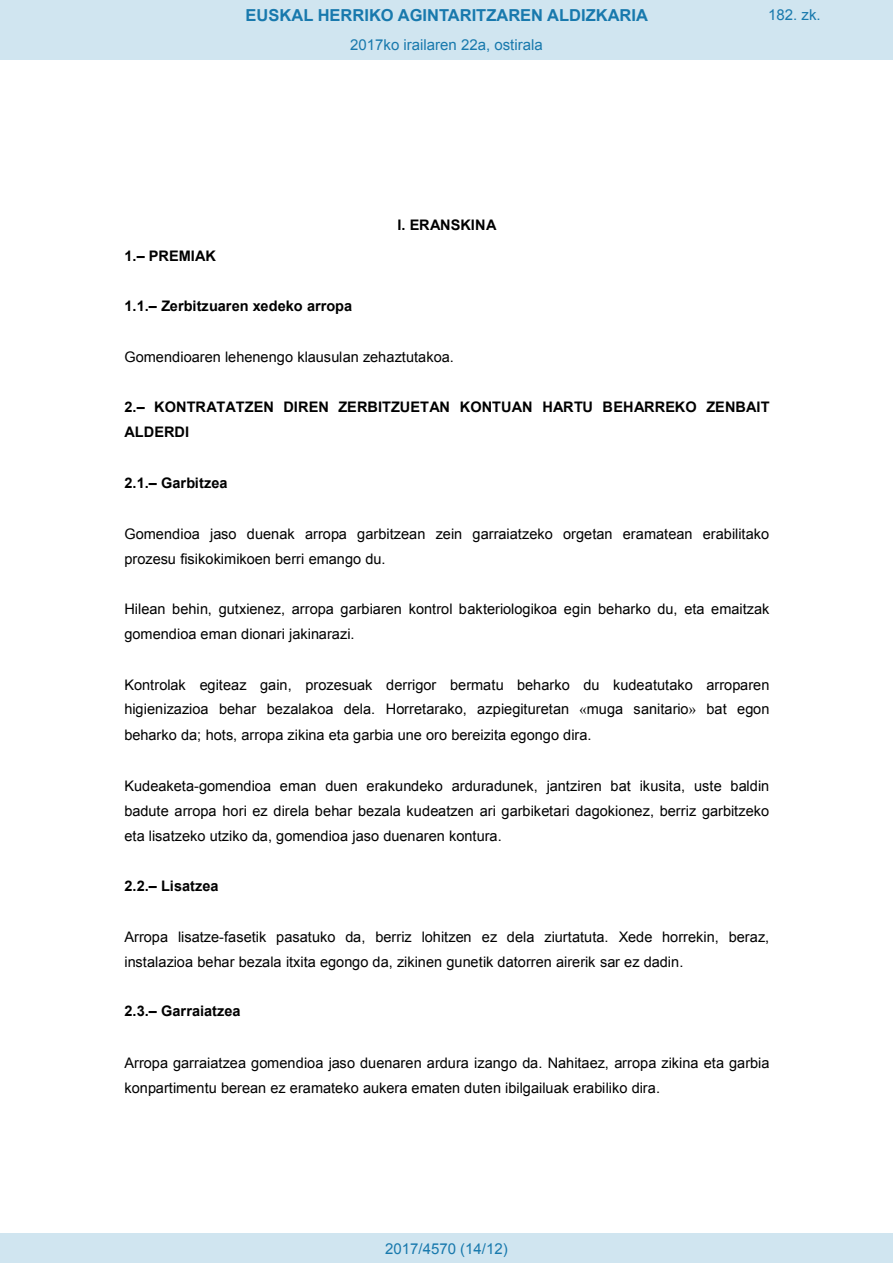
<style>
.page{position:relative;width:893px;height:1263px;background:#fff}
.page>*{position:absolute;margin:0;border:0;box-sizing:border-box;transform-origin:0 0}
.t1{font:700 16.5px "Arial";color:#1879ad}
.Paginacion_Centro{font:15px "Arial";color:#1879ad}
.t2{font:14.55px/25.2px "Arial";color:#000}
.t3{font:700 14.55px/25.3px "Arial";color:#000}
.s1{font-family:"Times New Roman"}
</style>
<div class="page">
<div style="left:0;top:0;width:893px;height:60px;background:#d0e5f0"></div>
<div style="left:0;top:1233px;width:893px;height:30px;background:#d0e5f0"></div>
<p class="t1" style="left:246px;top:4px;width:404px">EUSKAL HERRIKO AGINTARITZAREN ALDIZKARIA</p>
<p class="Paginacion_Centro" style="left:768px;top:5px;width:54px">182. zk.</p>
<p class="Paginacion_Centro" style="left:350px;top:35px;width:194px">2017ko irailaren 22a, ostirala</p>
<p class="t3" style="left:397px;top:213px;width:101px">I. ERANSKINA</p>
<p class="t3" style="left:124px;top:244px;width:93px">1.– PREMIAK</p>
<p class="t3" style="left:124px;top:294px;width:229px">1.1.– Zerbitzuaren xedeko arropa</p>
<p class="t2" style="left:124px;top:345px;width:331px">Gomendioaren lehenengo klausulan zehaztutakoa.</p>
<p class="t3" style="left:124px;top:395px;width:647px">2.– KONTRATATZEN DIREN ZERBITZUETAN KONTUAN HARTU BEHARREKO ZENBAIT<br>ALDERDI</p>
<p class="t3" style="left:124px;top:470px;width:105px">2.1.– Garbitzea</p>
<p class="t2" style="left:124px;top:521px;width:646px">Gomendioa jaso duenak arropa garbitzean zein garraiatzeko orgetan eramatean erabilitako prozesu fisikokimikoen berri emango du.</p>
<p class="t2" style="left:124px;top:597px;width:647px">Hilean behin, gutxienez, arropa garbiaren kontrol bakteriologikoa egin beharko du, eta emaitzak gomendioa eman dionari jakinarazi.</p>
<p class="t2" style="left:124px;top:672px;width:646px;text-align:justify">Kontrolak egiteaz gain, prozesuak derrigor bermatu beharko du kudeatutako arroparen higienizazioa behar bezalakoa dela. Horretarako, azpiegituretan <span class="s1">«</span>muga sanitario<span class="s1">»</span> bat egon beharko da; hots, arropa zikina eta garbia une oro bereizita egongo dira.</p>
<p class="t2" style="left:124px;top:773px;width:646px;text-align:justify">Kudeaketa-gomendioa eman duen erakundeko arduradunek, jantziren bat ikusita, uste baldin badute arropa hori ez direla behar bezala kudeatzen ari garbiketari dagokionez, berriz garbitzeko eta lisatzeko utziko da, gomendioa jaso duenaren kontura.</p>
<p class="t3" style="left:124px;top:873px;width:96px">2.2.– Lisatzea</p>
<p class="t2" style="left:124px;top:924px;width:646px">Arropa lisatze-fasetik pasatuko da, berriz lohitzen ez dela ziurtatuta. Xede horrekin, beraz, instalazioa behar bezala itxita egongo da, zikinen gunetik datorren airerik sar ez dadin.</p>
<p class="t3" style="left:124px;top:999px;width:118px">2.3.– Garraiatzea</p>
<p class="t2" style="left:124px;top:1050px;width:647px">Arropa garraiatzea gomendioa jaso duenaren ardura izango da. Nahitaez, arropa zikina eta garbia konpartimentu berean ez eramateko aukera ematen duten ibilgailuak erabiliko dira.</p>
<p class="Paginacion_Centro" style="left:385px;top:1238px;width:124px">2017/4570 (14/12)</p>
</div>
